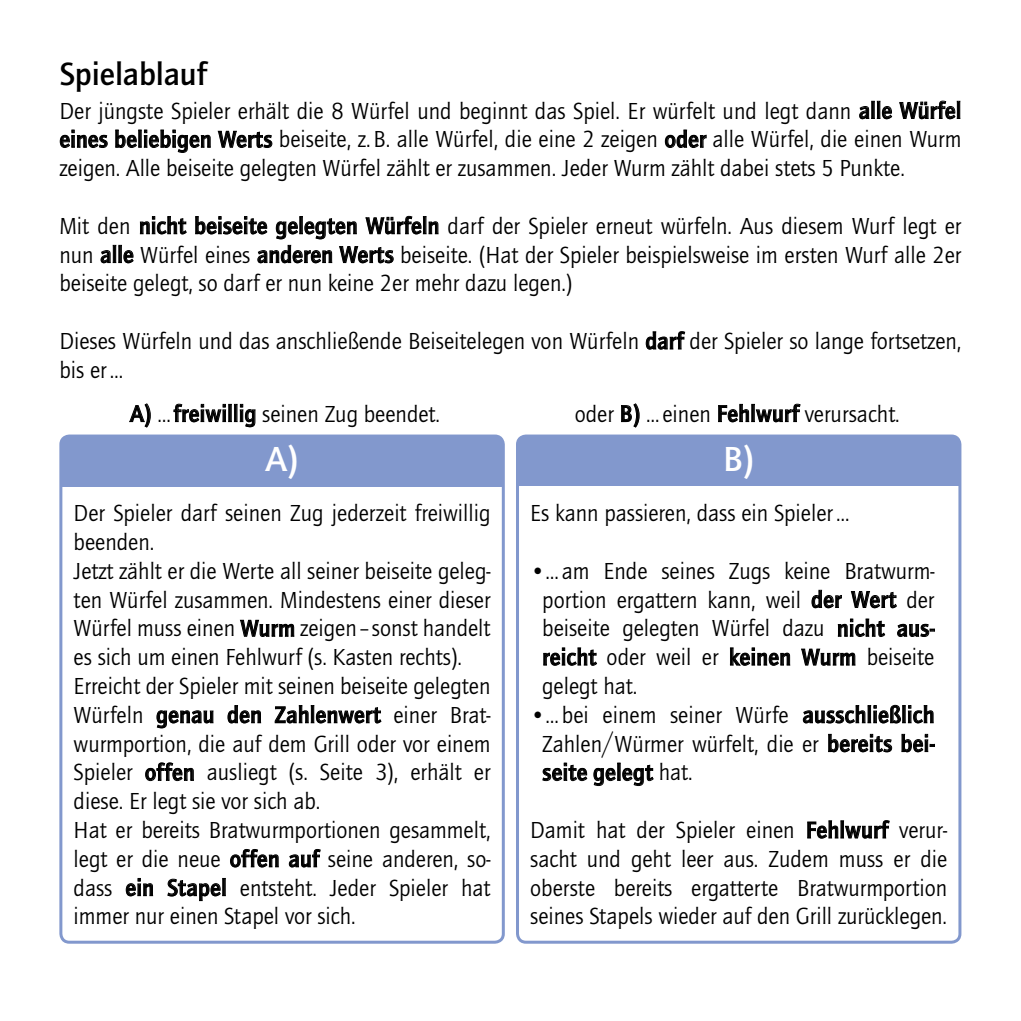
<style>
.page{position:relative;width:1021px;height:1021px;background:#fff}
.page>*{position:absolute;margin:0;border:0;box-sizing:border-box;transform-origin:0 0}
.t1{font:700 36px "Quay Itc T";color:#fff}
.t2{font:700 33px "Quay Itc T";letter-spacing:-.005em;color:#000}
.t3{font:24px/28.8px "Quay Itc T";color:#000;text-align:justify;scale:.96 1}
.s1{font-weight:700}
.s2{font-size:28.8px}
</style>
<div class="page">
<div style="left:61px;top:436px;width:442px;height:50px;background:#8298cd"></div>
<div style="left:59px;top:434px;width:446px;height:509px;border:3px solid #8298cd;border-radius:9px"></div>
<div style="left:517px;top:436px;width:442px;height:49px;background:#8298cd"></div>
<div style="left:516px;top:434px;width:445px;height:509px;border:3px solid #8298cd;border-radius:9px"></div>
<svg style="left:859px;top:101px;width:33px;height:18px"></svg>
<svg style="left:899px;top:100px;width:61px;height:19px"></svg>
<svg style="left:60px;top:129px;width:48px;height:19px"></svg>
<svg style="left:115px;top:129px;width:96px;height:24px"></svg>
<svg style="left:217px;top:130px;width:55px;height:18px"></svg>
<svg style="left:664px;top:129px;width:42px;height:19px"></svg>
<svg style="left:140px;top:216px;width:47px;height:18px"></svg>
<svg style="left:195px;top:216px;width:72px;height:18px"></svg>
<svg style="left:276px;top:216px;width:81px;height:23px"></svg>
<svg style="left:365px;top:216px;width:73px;height:18px"></svg>
<svg style="left:100px;top:245px;width:34px;height:18px"></svg>
<svg style="left:257px;top:245px;width:75px;height:18px"></svg>
<svg style="left:339px;top:246px;width:55px;height:17px"></svg>
<svg style="left:645px;top:331px;width:40px;height:19px"></svg>
<svg style="left:129px;top:403px;width:22px;height:25px"></svg>
<svg style="left:173px;top:403px;width:82px;height:24px"></svg>
<svg style="left:621px;top:403px;width:18px;height:25px"></svg>
<svg style="left:718px;top:403px;width:82px;height:19px"></svg>
<svg style="left:240px;top:619px;width:54px;height:18px"></svg>
<svg style="left:156px;top:710px;width:58px;height:18px"></svg>
<svg style="left:227px;top:705px;width:34px;height:18px"></svg>
<svg style="left:274px;top:705px;width:107px;height:18px"></svg>
<svg style="left:145px;top:762px;width:49px;height:19px"></svg>
<svg style="left:230px;top:849px;width:49px;height:18px"></svg>
<svg style="left:289px;top:849px;width:32px;height:18px"></svg>
<svg style="left:126px;top:878px;width:27px;height:18px"></svg>
<svg style="left:167px;top:878px;width:59px;height:23px"></svg>
<svg style="left:811px;top:589px;width:31px;height:19px"></svg>
<svg style="left:850px;top:591px;width:47px;height:17px"></svg>
<svg style="left:837px;top:618px;width:48px;height:19px"></svg>
<svg style="left:897px;top:623px;width:38px;height:14px"></svg>
<svg style="left:543px;top:647px;width:54px;height:19px"></svg>
<svg style="left:730px;top:647px;width:60px;height:19px"></svg>
<svg style="left:801px;top:648px;width:54px;height:18px"></svg>
<svg style="left:802px;top:704px;width:131px;height:19px"></svg>
<svg style="left:828px;top:733px;width:64px;height:19px"></svg>
<svg style="left:901px;top:733px;width:34px;height:19px"></svg>
<svg style="left:542px;top:762px;width:45px;height:19px"></svg>
<svg style="left:593px;top:762px;width:61px;height:24px"></svg>
<svg style="left:807px;top:820px;width:82px;height:18px"></svg>
<h2 class="t2" style="left:59px;top:55px;width:149px">Spielablauf</h2>
<p class="t3" style="left:59px;top:96px;width:941px">Der jüngste Spieler erhält die 8 Würfel und beginnt das Spiel. Er würfelt und legt dann <span class="s1">alle Würfel eines beliebigen Werts</span> beiseite, z.B. alle Würfel, die eine 2 zeigen <span class="s1">oder</span> alle Würfel, die einen Wurm zeigen. Alle beiseite gelegten Würfel zählt er zusammen. Jeder Wurm zählt dabei stets 5 Punkte.</p>
<p class="t3" style="left:59px;top:211px;width:941px">Mit den <span class="s1">nicht beiseite gelegten Würfeln</span> darf der Spieler erneut würfeln. Aus diesem Wurf legt er nun <span class="s1">alle</span> Würfel eines <span class="s1">anderen Werts</span> beiseite. (Hat der Spieler beispielsweise im ersten Wurf alle 2er beiseite gelegt, so darf er nun keine 2er mehr dazu legen.)</p>
<p class="t3" style="left:59px;top:326px;width:941px">Dieses Würfeln und das anschließende Beiseitelegen von Würfeln <span class="s1">darf</span> der Spieler so lange fortsetzen, bis er…</p>
<p class="t3" style="left:130px;top:399px;width:324px"><span class="s1">A)</span> …<span class="s1">freiwillig</span> seinen Zug beendet.</p>
<p class="t3" style="left:574px;top:399px;width:340px">oder <span class="s1">B)</span> …einen <span class="s1">Fehlwurf</span> verursacht.</p>
<h1 class="t1" style="left:265px;top:437px;width:35px">A)</h1>
<h1 class="t1" style="left:723px;top:437px;width:33px">B)</h1>
<p class="t3" style="left:74px;top:498px;width:436px;text-align:left">Der Spieler darf seinen Zug jederzeit freiwillig beenden.<br>Jetzt zählt er die Werte all seiner beiseite geleg&shy;ten Würfel zusammen. Mindestens einer dieser Würfel muss einen <span class="s1">Wurm</span> zeigen – sonst handelt es sich um einen Fehlwurf (s. Kasten rechts).<br>Erreicht der Spieler mit seinen beiseite gelegten Würfeln <span class="s1">genau den Zahlenwert</span> einer Brat&shy;wurmportion, die auf dem Grill oder vor einem Spieler <span class="s1">offen</span> ausliegt (s. Seite 3), erhält er diese. Er legt sie vor sich ab.<br>Hat er bereits Bratwurmportionen gesammelt, legt er die neue <span class="s1">offen auf</span> seine anderen, so&shy;dass <span class="s1">ein Stapel</span> entsteht. Jeder Spieler hat immer nur einen Stapel vor sich.</p>
<p class="t3" style="left:530px;top:498px;width:334px">Es kann passieren, dass ein Spieler…</p>
<p class="t3" style="left:542px;top:556px;width:410px;text-indent:-12px">•…am Ende seines Zugs keine Bratwurm&shy;portion ergattern kann, weil <span class="s1">der Wert</span> der beiseite gelegten Würfel dazu <span class="s1">nicht aus&shy;reicht</span> oder weil er <span class="s1">keinen Wurm</span> beiseite gelegt hat.</p>
<p class="t3" style="left:542px;top:700px;width:410px;text-indent:-12px">•…bei einem seiner Würfe <span class="s1">ausschließlich </span>Zahlen<span class="s2">/</span>Würmer würfelt, die er <span class="s1">bereits bei&shy;seite gelegt</span> hat.</p>
<p class="t3" style="left:530px;top:815px;width:436px">Damit hat der Spieler einen <span class="s1">Fehlwurf</span> verur&shy;sacht und geht leer aus. Zudem muss er die oberste bereits ergatterte Bratwurmportion seines Stapels wieder auf den Grill zurücklegen.</p>
</div>
